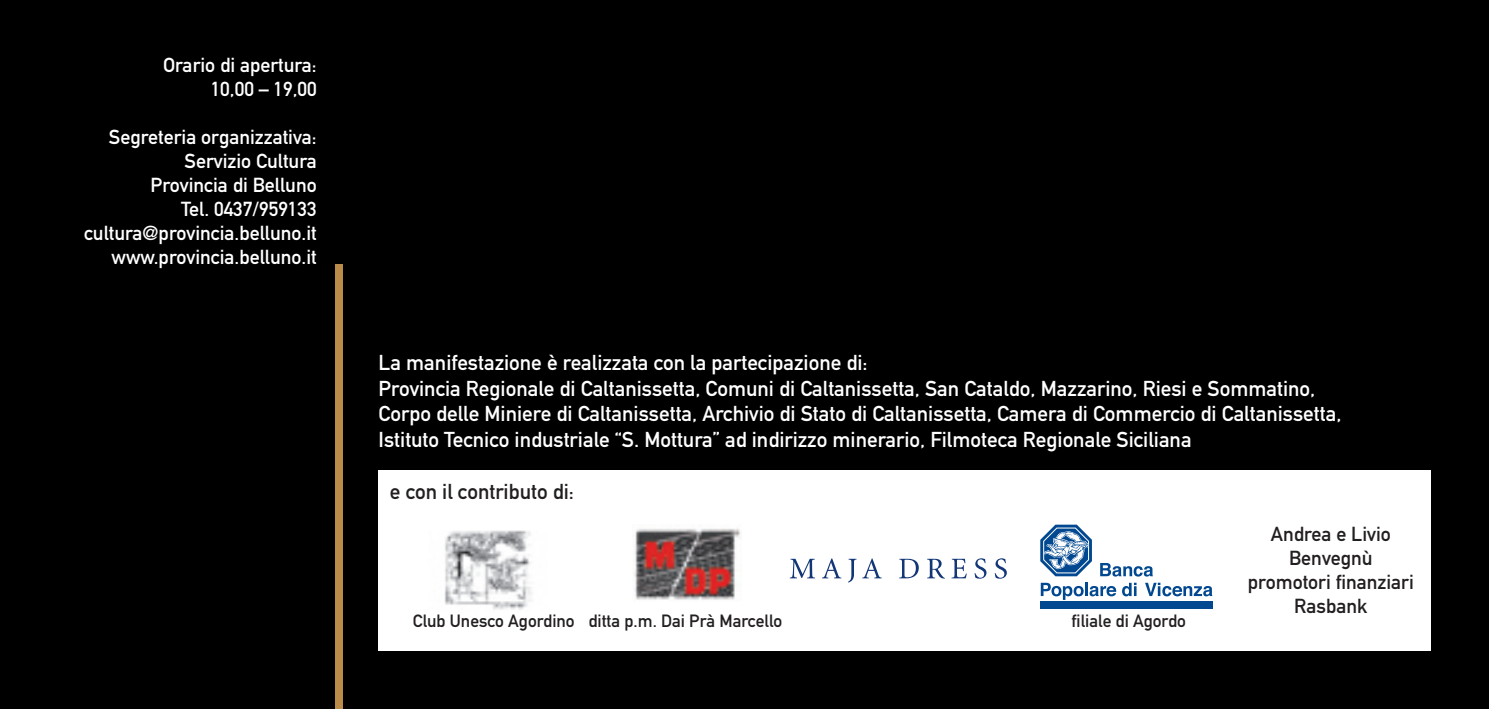
<style>
.page{position:relative;width:1489px;height:709px;background:#fff}
.page>*{position:absolute;margin:0;border:0;box-sizing:border-box;transform-origin:0 0}
.t1{font:21.25px/25.5px "DIN Mittelschrift";color:#fff}
.t2{font:21.25px "DIN Mittelschrift";color:#231f20}
.t3{font:20px/24px "DIN Mittelschrift";color:#fff;text-align:right}
.t4{font:20px/24px "DIN Mittelschrift";color:#231f20;text-align:center}
.t5{font:17.5px "DIN Mittelschrift";color:#231f20}
</style>
<div class="page">
<div style="left:0;top:0;width:1488px;height:709px;background:#000"></div>
<hr style="left:937px;top:708px;width:551px;height:1px;background:#000">
<div style="left:378px;top:471px;width:1052px;height:180px;background:#fff"></div>
<div style="left:335px;top:265px;width:7px;height:444px;background:#ba8b49"></div>
<img style="left:444px;top:530px;width:88px;height:80px">
<img style="left:633px;top:528px;width:108px;height:72px">
<svg style="left:789px;top:559px;width:26px;height:19px"></svg>
<svg style="left:822px;top:558px;width:19px;height:20px"></svg>
<svg style="left:848px;top:559px;width:8px;height:23px"></svg>
<svg style="left:862px;top:558px;width:19px;height:20px"></svg>
<svg style="left:899px;top:559px;width:19px;height:19px"></svg>
<svg style="left:927px;top:559px;width:18px;height:19px"></svg>
<svg style="left:951px;top:559px;width:15px;height:19px"></svg>
<svg style="left:974px;top:558px;width:12px;height:20px"></svg>
<svg style="left:994px;top:558px;width:12px;height:20px"></svg>
<svg style="left:1100px;top:563px;width:52px;height:13px"></svg>
<svg style="left:1040px;top:582px;width:96px;height:18px"></svg>
<svg style="left:1145px;top:582px;width:67px;height:14px"></svg>
<div style="left:1039px;top:601px;width:173px;height:8px;background:#014890"></div>
<svg style="left:1040px;top:524px;width:51px;height:52px"></svg>
<p class="t3" style="left:163px;top:53px;width:155px">Orario di apertura:<br>10,00 – 19,00</p>
<p class="t3" style="left:84px;top:125px;width:234px">Segreteria organizzativa:<br>Servizio Cultura<br>Provincia di Belluno<br>Tel. 0437/959133 cultura@provincia.belluno.it www.provincia.belluno.it</p>
<p class="t1" style="left:378px;top:350px;width:964px">La manifestazione è realizzata con la partecipazione di:<br>Provincia Regionale di Caltanissetta, Comuni di Caltanissetta, San Cataldo, Mazzarino, Riesi e Sommatino, Corpo delle Miniere di Caltanissetta, Archivio di Stato di Caltanissetta, Camera di Commercio di Caltanissetta, Istituto Tecnico industriale “S. Mottura” ad indirizzo minerario, Filmoteca Regionale Siciliana</p>
<p class="t2" style="left:390px;top:479px;width:186px">e con il contributo di:</p>
<p class="t5" style="left:413px;top:610px;width:371px">Club Unesco Agordino ditta p.m. Dai Prà Marcello</p>
<p class="t5" style="left:1071px;top:610px;width:116px">filiale di Agordo</p>
<p class="t4" style="left:1247px;top:522px;width:167px">Andrea e Livio<br>Benvegnù promotori finanziari<br>Rasbank</p>
</div>
